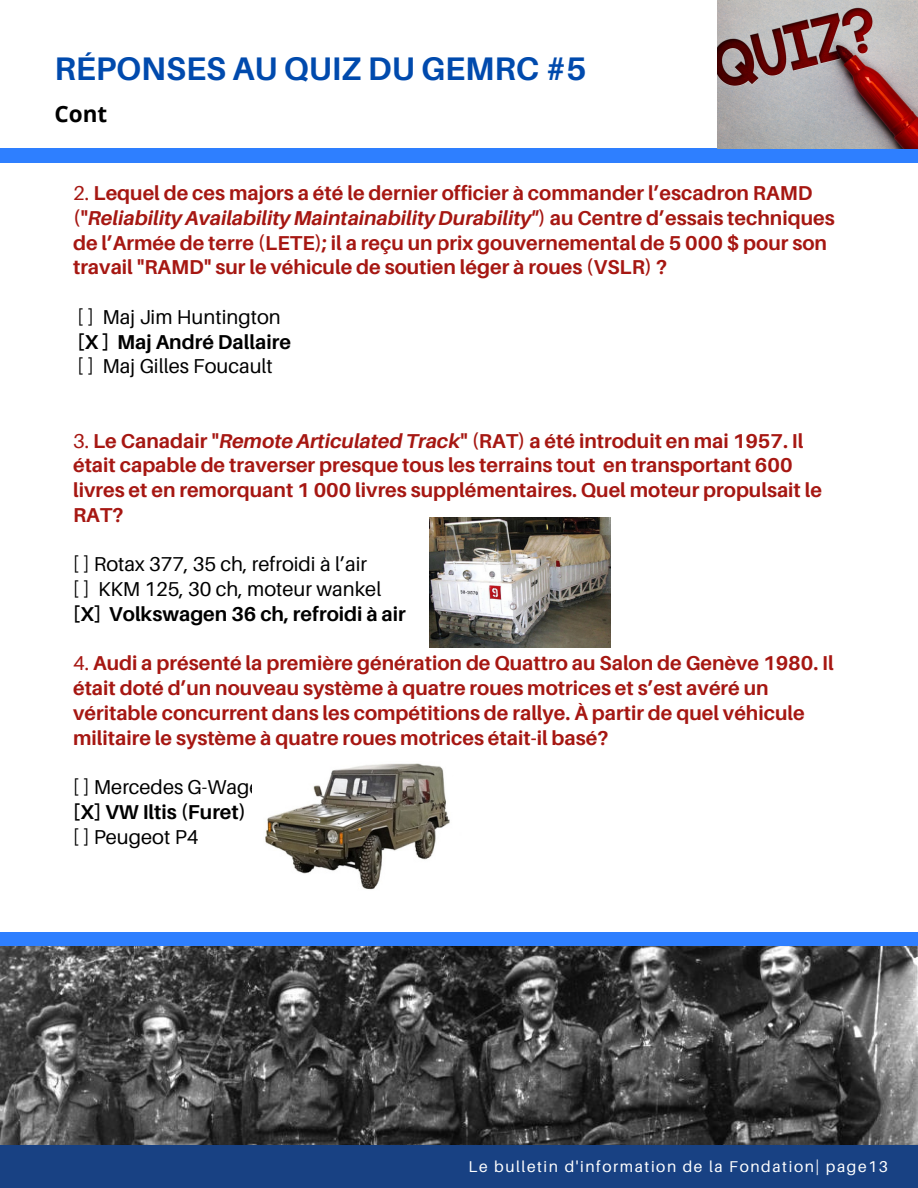
<style>
.page{position:relative;width:918px;height:1188px;background:#fff}
.page>*{position:absolute;margin:0;border:0;box-sizing:border-box;transform-origin:0 0}
.t1{font:700 32.7px "Aileron";color:#004aad}
.t2{font:700 22.5px "Open Sans";color:#000}
.t3{font:700 20.1px/24.8px "Aileron";color:#a61712}
.t4{font:20.1px/24.8px "Aileron";color:#000}
.t5{font:700 20.1px "Aileron";color:#000}
.t6{font:15.6px "Aileron";letter-spacing:.1em;color:#fff}
.s1{font-weight:400}
.s2{font-style:italic}
</style>
<div class="page">
<img style="left:0;top:946px;width:918px;height:199px">
<div style="left:0;top:1145px;width:918px;height:43px;background:#184183"></div>
<div style="left:0;top:149px;width:918px;height:13px;background:#2e7fff"></div>
<div style="left:0;top:932px;width:918px;height:14px;background:#2e7fff"></div>
<img style="left:718px;top:0;width:200px;height:149px">
<img style="left:265px;top:763px;width:185px;height:127px">
<img style="left:430px;top:518px;width:181px;height:129px">
<h1 class="t1" style="left:54px;top:48px;width:534px">RÉPONSES AU QUIZ DU GEMRC #5</h1>
<p class="t2" style="left:54px;top:98px;width:54px">Cont</p>
<p class="t3" style="left:73px;top:180px;width:763px"><span class="s1">2.</span> Lequel de ces majors a été le dernier officier à commander l’escadron RAMD ("<span class="s2">ReliabilityAvailability Maintainability Durability"</span>) au Centre d’essais techniques de l’Armée de terre (LETE); il a reçu un prix gouvernemental de 5 000 $ pour son travail "RAMD" sur le véhicule de soutien léger à roues (VSLR) ?</p>
<p class="t4" style="left:77px;top:304px;width:205px">[ ] Maj Jim Huntington</p>
<p class="t5" style="left:77px;top:329px;width:215px">[X ] Maj André Dallaire</p>
<p class="t4" style="left:77px;top:354px;width:197px">[ ] Maj Gilles Foucault</p>
<p class="t3" style="left:73px;top:428px;width:750px"><span class="s1">3.</span> Le Canadair "<span class="s2">Remote Articulated Track</span>" (RAT) a été introduit en mai 1957. Il était capable de traverser presque tous les terrains tout en transportant 600 livres et en remorquant 1 000 livres supplémentaires. Quel moteur propulsait le RAT?</p>
<p class="t4" style="left:73px;top:552px;width:310px">[ ] Rotax 377, 35 ch, refroidi à l’air<br>[ ] KKM 125, 30 ch, moteur wankel</p>
<p class="t5" style="left:73px;top:601px;width:334px">[X] Volkswagen 36 ch, refroidi à air</p>
<p class="t3" style="left:73px;top:651px;width:762px"><span class="s1">4.</span> Audi a présenté la première génération de Quattro au Salon de Genève 1980. Il était doté d’un nouveau système à quatre roues motrices et s’est avéré un véritable concurrent dans les compétitions de rallye. À partir de quel véhicule militaire le système à quatre roues motrices était-il basé?</p>
<p class="t4" style="left:73px;top:774px;width:201px">[ ] Mercedes G-Wagen</p>
<p class="t5" style="left:73px;top:799px;width:175px">[X] VW Iltis (Furet)</p>
<p class="t4" style="left:73px;top:824px;width:127px">[ ] Peugeot P4</p>
<p class="t6" style="left:469px;top:1157px;width:421px">Le bulletin d'information de la Fondation| page13</p>
</div>
